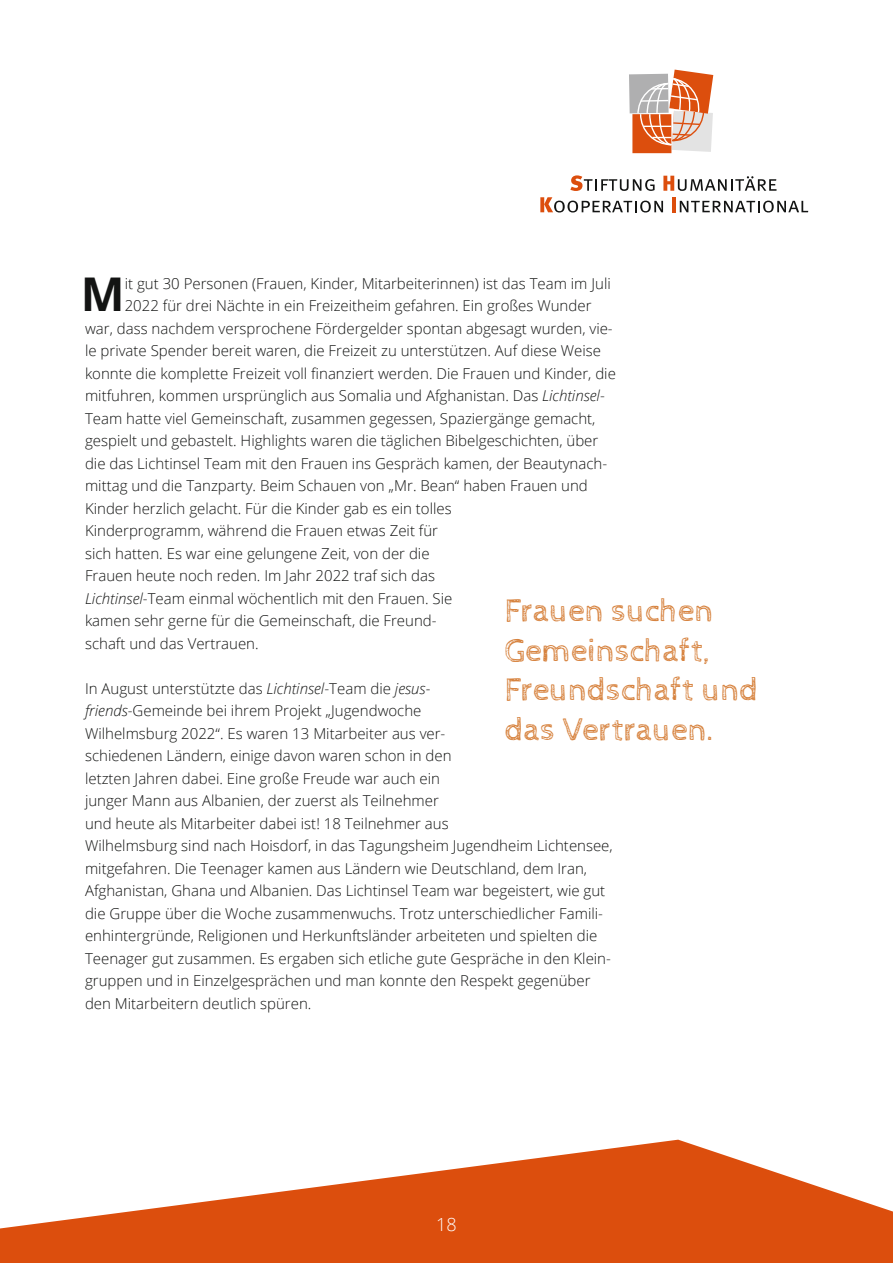
<style>
.page{position:relative;width:893px;height:1263px;background:#fff}
.page>*{position:absolute;margin:0;border:0;box-sizing:border-box;transform-origin:0 0}
.t1{font:700 46.5px "Open Sans";color:#131413}
.t2{font:33px/39.6px "Cabin Sketch";color:#d7833f}
.t3{font:300 18px "Open Sans";color:#fff}
.t4{font:300 15px/22.5px "Open Sans";color:#131413}
.s1{font-style:italic}
</style>
<div class="page">
<svg style="left:0;top:1140px;width:893px;height:123px;fill:#dc4e0d"></svg>
<div style="left:632px;top:114px;width:39px;height:39px;background:#dc4e0d"></div>
<svg style="left:629px;top:70px;width:84px;height:82px"></svg>
<svg style="left:540px;top:197px;width:123px;height:15px"></svg>
<hr style="left:672px;top:197px;width:4px;height:15px;background:#dc4e0d">
<svg style="left:680px;top:201px;width:128px;height:11px"></svg>
<svg style="left:570px;top:175px;width:85px;height:16px"></svg>
<svg style="left:663px;top:176px;width:113px;height:15px"></svg>
<h1 class="t1" style="left:81px;top:261px;width:45px">M</h1>
<p class="t4" style="left:125px;top:271px;width:488px">it gut 30 Personen (Frauen, Kinder, Mitarbeiterinnen) ist das Team im Juli</p>
<p class="t4" style="left:125px;top:294px;width:468px">2022 für drei Nächte in ein Freizeitheim gefahren. Ein großes Wunder</p>
<p class="t4" style="left:85px;top:316px;width:529px">war, dass nachdem versprochene Fördergelder spontan abgesagt wurden, vie-</p>
<p class="t4" style="left:85px;top:339px;width:518px">le private Spender bereit waren, die Freizeit zu unterstützen. Auf diese Weise</p>
<p class="t4" style="left:85px;top:361px;width:532px">konnte die komplette Freizeit voll finanziert werden. Die Frauen und Kinder, die</p>
<p class="t4" style="left:85px;top:384px;width:521px">mitfuhren, kommen ursprünglich aus Somalia und Afghanistan. Das <span class="s1">Lichtinsel</span>-</p>
<p class="t4" style="left:85px;top:406px;width:512px">Team hatte viel Gemeinschaft, zusammen gegessen, Spaziergänge gemacht,</p>
<p class="t4" style="left:85px;top:429px;width:515px">gespielt und gebastelt. Highlights waren die täglichen Bibelgeschichten, über</p>
<p class="t4" style="left:85px;top:451px;width:524px">die das Lichtinsel Team mit den Frauen ins Gespräch kamen, der Beautynach-</p>
<p class="t4" style="left:85px;top:474px;width:504px">mittag und die Tanzparty. Beim Schauen von „Mr. Bean“ haben Frauen und</p>
<p class="t4" style="left:85px;top:496px;width:368px">Kinder herzlich gelacht. Für die Kinder gab es ein tolles</p>
<p class="t4" style="left:85px;top:519px;width:355px">Kinderprogramm, während die Frauen etwas Zeit für</p>
<p class="t4" style="left:85px;top:541px;width:346px">sich hatten. Es war eine gelungene Zeit, von der die</p>
<p class="t4" style="left:85px;top:564px;width:351px">Frauen heute noch reden. Im Jahr 2022 traf sich das</p>
<p class="t4" style="left:85px;top:586px;width:369px"><span class="s1">Lichtinsel</span>-Team einmal wöchentlich mit den Frauen. Sie</p>
<p class="t4" style="left:85px;top:609px;width:353px">kamen sehr gerne für die Gemeinschaft, die Freund-</p>
<p class="t4" style="left:85px;top:631px;width:175px">schaft und das Vertrauen.</p>
<p class="t4" style="left:85px;top:676px;width:529px">In August unterstützte das <span class="s1">Lichtinsel</span>-Team die <span class="s1">jesus-<br>friends</span>-Gemeinde bei ihrem Projekt „Jugendwoche<br>Wilhelmsburg 2022“. Es waren 13 Mitarbeiter aus ver-<br>schiedenen Ländern, einige davon waren schon in den<br>letzten Jahren dabei. Eine große Freude war auch ein<br>junger Mann aus Albanien, der zuerst als Teilnehmer<br>und heute als Mitarbeiter dabei ist! 18 Teilnehmer aus<br>Wilhelmsburg sind nach Hoisdorf, in das Tagungsheim Jugendheim Lichtensee, mitgefahren. Die Teenager kamen aus Ländern wie Deutschland, dem Iran, Afghanistan, Ghana und Albanien. Das Lichtinsel Team war begeistert, wie gut die Gruppe über die Woche zusammenwuchs. Trotz unterschiedlicher Famili&shy;enhintergründe, Religionen und Herkunftsländer arbeiteten und spielten die Teenager gut zusammen. Es ergaben sich etliche gute Gespräche in den Klein&shy;gruppen und in Einzelgesprächen und man konnte den Respekt gegenüber den Mitarbeitern deutlich spüren.</p>
<h2 class="t2" style="left:505px;top:591px;width:255px">Frauen suchen<br>Gemeinschaft,<br>Freundschaft und das Vertrauen.</h2>
<p class="t3" style="left:436px;top:1212px;width:22px">18</p>
</div>
